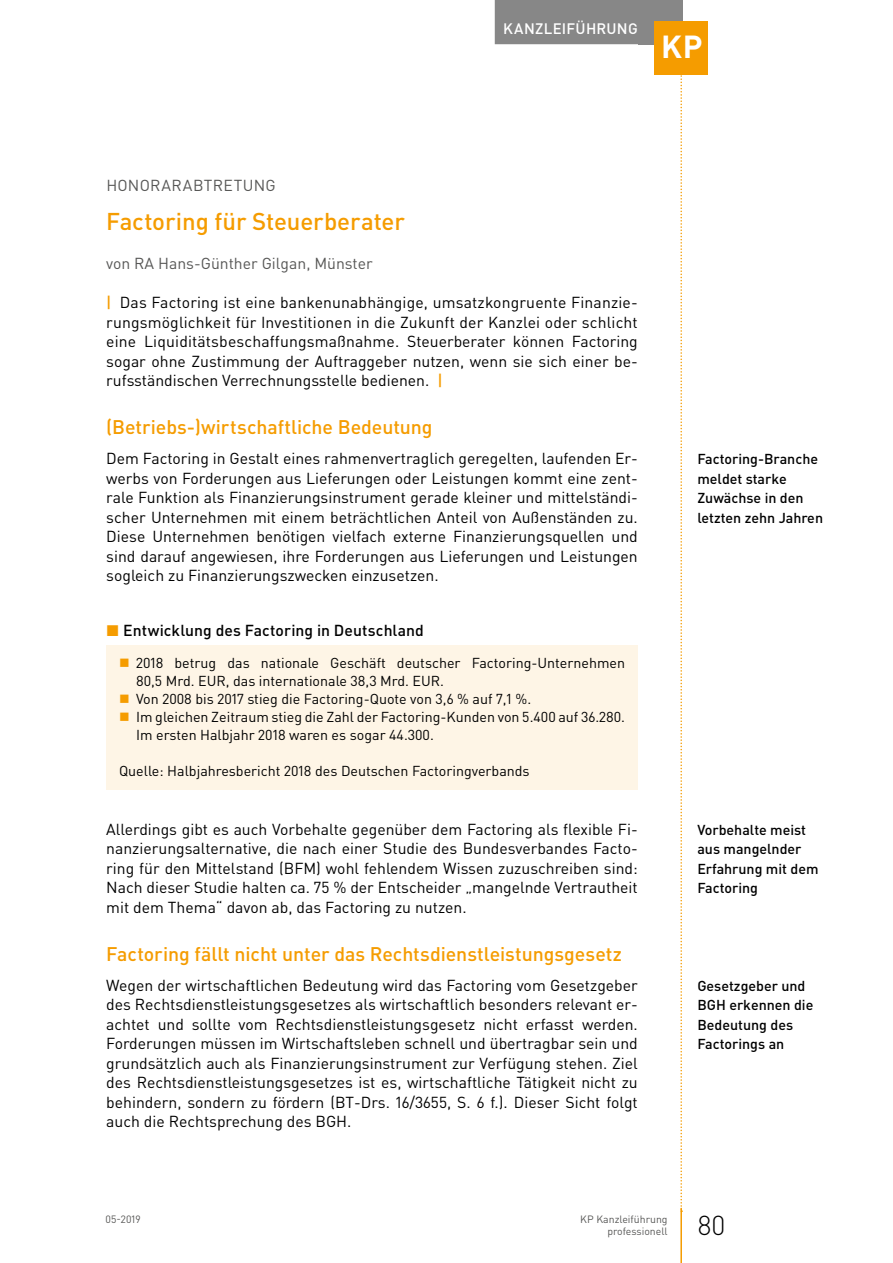
<style>
.page{position:relative;width:893px;height:1263px;background:#fff}
.page>*{position:absolute;margin:0;border:0;box-sizing:border-box;transform-origin:0 0}
.t1{font:700 31.5px "DIN Pro";color:#fff}
.t2{font:300 27px "DIN Pro";color:#000}
.t3{font:500 24px "DIN Pro";letter-spacing:-.01em;color:#f59c00}
.t4{font:500 19.5px "DIN Pro";color:#f59c00}
.t5{font:15.75px/19.5px "DIN Pro";color:#000;text-align:justify}
.t6{font:500 15.75px "DIN Pro";letter-spacing:.005em;color:#000}
.t7{font:15.75px "DIN Pro";color:#575756}
.t8{font:15.75px "DIN Pro";letter-spacing:.02em;color:#575756}
.t9{font:500 15px "DIN Pro";letter-spacing:.015em;color:#fff}
.t10{font:14.25px/18px "DIN Pro";color:#000}
.t11{font:500 14.25px/19.5px "DIN Pro";color:#000}
.t12{font:10.5px/12.8px "DIN Pro";color:#575756;text-align:right}
.s1{font-weight:500;color:#f59c00}
.s2{color:#f59c00}
</style>
<div class="page">
<svg style="left:680px;top:74px;width:2px;height:1134px"></svg>
<div style="left:638px;top:0;width:44px;height:44px;background:#878787"></div>
<hr style="left:680px;top:1208px;width:2px;height:55px;background:#f59c00">
<div style="left:495px;top:0;width:151px;height:44px;background:#878787"></div>
<div style="left:655px;top:21px;width:53px;height:53px;background:#f59c00"></div>
<div style="left:106px;top:645px;width:532px;height:144px;background:#fef5e6"></div>
<p class="t9" style="left:503px;top:18px;width:136px">Kanzleiführung</p>
<h1 class="t1" style="left:661px;top:26px;width:43px">KP</h1>
<p class="t8" style="left:106px;top:175px;width:171px">HONORARABTRETUNG</p>
<h3 class="t3" style="left:106px;top:205px;width:300px">Factoring für Steuerberater</h3>
<p class="t7" style="left:106px;top:253px;width:268px">von RA Hans-Günther Gilgan, Münster</p>
<p class="t5" style="left:106px;top:292px;width:533px"><span class="s1">|</span> Das Factoring ist eine bankenunabhängige, umsatzkongruente Finanzie&shy;rungsmöglichkeit für Investitionen in die Zukunft der Kanzlei oder schlicht eine Liquiditätsbeschaffungsmaßnahme. Steuerberater können Factoring sogar ohne Zustimmung der Auftraggeber nutzen, wenn sie sich einer be&shy;rufsständischen Verrechnungsstelle bedienen. <span class="s1">|</span></p>
<p class="t4" style="left:106px;top:414px;width:328px">(Betriebs-)wirtschaftliche Bedeutung</p>
<p class="t5" style="left:106px;top:448px;width:533px">Dem Factoring in Gestalt eines rahmenvertraglich geregelten, laufenden Er&shy;werbs von Forderungen aus Lieferungen oder Leistungen kommt eine zent&shy;rale Funktion als Finanzierungsinstrument gerade kleiner und mittelständi&shy;scher Unternehmen mit einem beträchtlichen Anteil von Außenständen zu.<br>Diese Unternehmen benötigen vielfach externe Finanzierungsquellen und sind darauf angewiesen, ihre Forderungen aus Lieferungen und Leistungen sogleich zu Finanzierungszwecken einzusetzen.</p>
<p class="t6" style="left:106px;top:620px;width:319px"><span class="s2">◼</span> Entwicklung des Factoring in Deutschland</p>
<p class="t10" style="left:136px;top:654px;width:491px">2018 betrug das nationale Geschäft deutscher Factoring-Unternehmen 80,5 Mrd. EUR, das internationale 38,3 Mrd. EUR.<br>Von 2008 bis 2017 stieg die Factoring-Quote von 3,6 % auf 7,1 %.<br>Im gleichen Zeitraum stieg die Zahl der Factoring-Kunden von 5.400 auf 36.280.<br>Im ersten Halbjahr 2018 waren es sogar 44.300.</p>
<p class="t10" style="left:119px;top:762px;width:412px">Quelle: Halbjahresbericht 2018 des Deutschen Factoringverbands</p>
<p class="t5" style="left:106px;top:819px;width:533px">Allerdings gibt es auch Vorbehalte gegenüber dem Factoring als flexible Fi&shy;nanzierungsalternative, die nach einer Studie des Bundesverbandes Facto&shy;ring für den Mittelstand (BFM) wohl fehlendem Wissen zuzuschreiben sind:<br>Nach dieser Studie halten ca. 75 % der Entscheider „mangelnde Vertrautheit mit dem Thema“ davon ab, das Factoring zu nutzen.</p>
<p class="t4" style="left:106px;top:941px;width:517px">Factoring fällt nicht unter das Rechtsdienstleistungsgesetz</p>
<p class="t5" style="left:106px;top:975px;width:533px">Wegen der wirtschaftlichen Bedeutung wird das Factoring vom Gesetzgeber des Rechtsdienstleistungsgesetzes als wirtschaftlich besonders relevant er&shy;achtet und sollte vom Rechtsdienstleistungsgesetz nicht erfasst werden.<br>Forderungen müssen im Wirtschaftsleben schnell und übertragbar sein und grundsätzlich auch als Finanzierungsinstrument zur Verfügung stehen. Ziel des Rechtsdienstleistungsgesetzes ist es, wirtschaftliche Tätigkeit nicht zu behindern, sondern zu fördern (BT-Drs. 16/3655, S. 6 f.). Dieser Sicht folgt auch die Rechtsprechung des BGH.</p>
<p class="t11" style="left:697px;top:449px;width:127px">Factoring-Branche meldet starke<br>Zuwächse in den letzten zehn Jahren</p>
<p class="t11" style="left:697px;top:819px;width:123px">Vorbehalte meist aus mangelnder<br>Erfahrung mit dem<br>Factoring</p>
<p class="t11" style="left:697px;top:975px;width:117px">Gesetzgeber und<br>BGH erkennen die<br>Bedeutung des<br>Factorings an</p>
<p class="t12" style="left:106px;top:1212px;width:37px">05-2019</p>
<p class="t12" style="left:580px;top:1212px;width:89px">KP Kanzleiführung professionell</p>
<h2 class="t2" style="left:697px;top:1207px;width:30px">80</h2>
</div>
